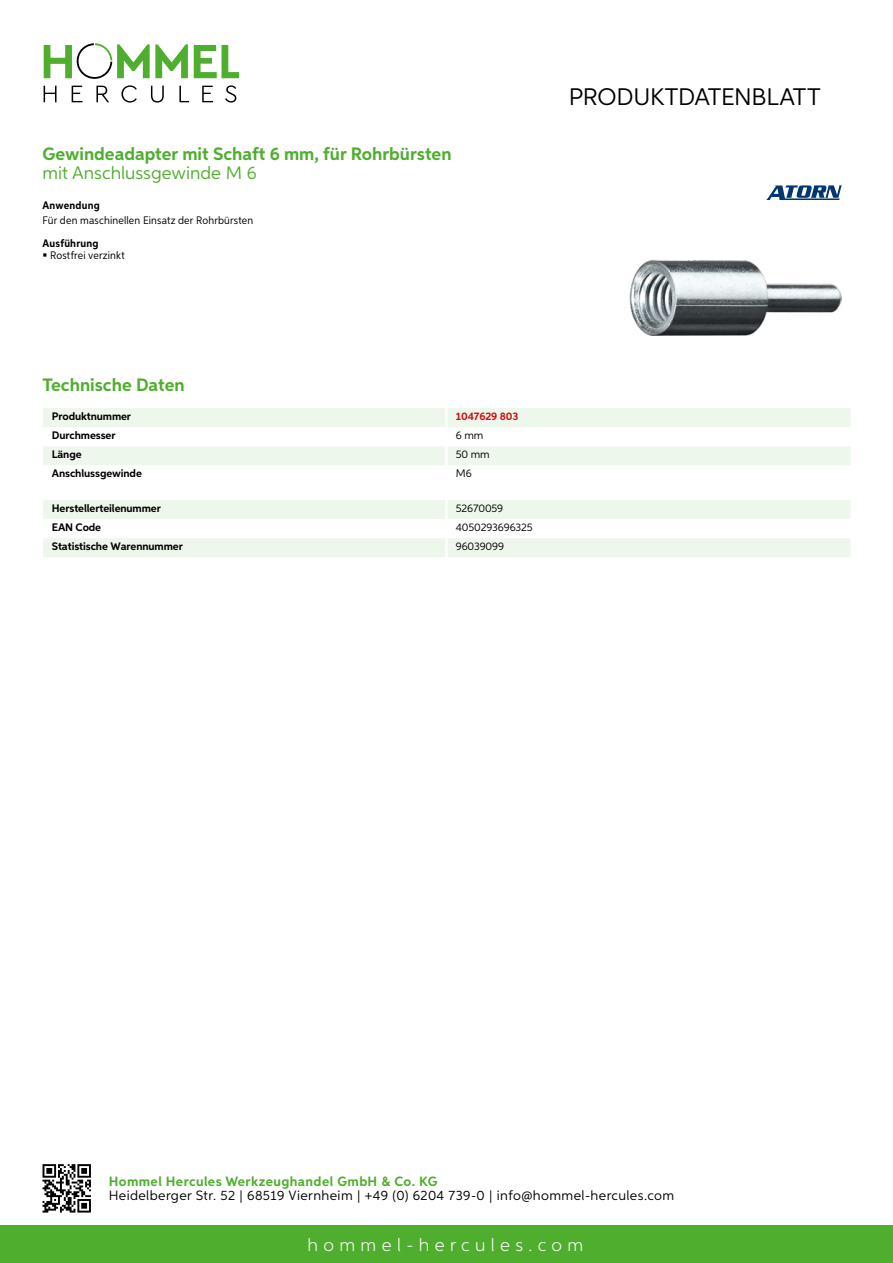
<style>
.page{position:relative;width:893px;height:1263px;background:#fff}
.page>*{position:absolute;margin:0;border:0;box-sizing:border-box;transform-origin:0 0}
.t1{font:24px "Aspira";letter-spacing:-.01em;color:#000}
.t2{font:700 18px "Aspira";color:#50ae2f}
.t3{font:18px "Aspira";color:#50ae2f}
.t4{font:300 18px "Aspira";letter-spacing:.3em;color:#fff}
.t5{font:13.5px "Aspira";letter-spacing:.03em;color:#000}
.t6{font:700 13.5px "Aspira";letter-spacing:.03em;color:#50ae2f}
.t7{font:700 10.95px "Aspira";letter-spacing:-.01em;color:#000}
.t8{font:10.95px "Aspira Nar";letter-spacing:.015em;color:#000}
.t9{font:10.95px "Aspira";letter-spacing:-.01em;color:#000}
.t10{font:700 10.95px "Aspira Nar";letter-spacing:.02em;color:#000}
.t11{font:700 10.95px "Aspira";letter-spacing:-.01em;color:#cd1013}
</style>
<div class="page">
<div style="left:0;top:1226px;width:893px;height:37px;background:#50ae2f"></div>
<svg style="left:43px;top:1164px;width:48px;height:48px"></svg>
<svg style="left:194px;top:45px;width:45px;height:33px"></svg>
<svg style="left:44px;top:43px;width:144px;height:36px"></svg>
<svg style="left:44px;top:86px;width:13px;height:16px"></svg>
<svg style="left:72px;top:86px;width:10px;height:16px"></svg>
<svg style="left:96px;top:86px;width:13px;height:16px"></svg>
<svg style="left:121px;top:85px;width:16px;height:18px"></svg>
<svg style="left:151px;top:86px;width:13px;height:17px"></svg>
<svg style="left:179px;top:86px;width:10px;height:16px"></svg>
<svg style="left:202px;top:86px;width:11px;height:16px"></svg>
<svg style="left:225px;top:85px;width:11px;height:18px"></svg>
<div style="left:43px;top:408px;width:807px;height:19px;background:#eef7eb"></div>
<div style="left:43px;top:446px;width:807px;height:19px;background:#eef7eb"></div>
<hr style="left:445px;top:408px;width:3px;height:19px;background:#fff">
<hr style="left:445px;top:446px;width:3px;height:19px;background:#fff">
<svg style="left:43px;top:500px;width:807px;height:57px"></svg>
<hr style="left:445px;top:538px;width:3px;height:19px;background:#fff">
<img style="left:629px;top:259px;width:213px;height:76px">
<svg style="left:766px;top:185px;width:76px;height:15px"></svg>
<h2 class="t2" style="left:43px;top:142px;width:410px">Gewindeadapter mit Schaft 6 mm, für Rohrbürsten</h2>
<h2 class="t3" style="left:43px;top:162px;width:216px">mit Anschlussgewinde M 6</h2>
<p class="t10" style="left:43px;top:199px;width:59px">Anwendung</p>
<p class="t8" style="left:43px;top:214px;width:212px">Für den maschinellen Einsatz der Rohrbürsten</p>
<p class="t10" style="left:43px;top:236px;width:58px">Ausführung</p>
<p class="t8" style="left:50px;top:249px;width:76px">Rostfrei verzinkt</p>
<h1 class="t1" style="left:569px;top:82px;width:253px">Produktdatenblatt</h1>
<h2 class="t2" style="left:43px;top:374px;width:144px">Technische Daten</h2>
<p class="t7" style="left:52px;top:409px;width:81px">Produktnummer</p>
<p class="t11" style="left:456px;top:409px;width:64px">1047629 803</p>
<p class="t7" style="left:52px;top:428px;width:65px">Durchmesser</p>
<p class="t9" style="left:456px;top:429px;width:29px">6 mm</p>
<p class="t7" style="left:52px;top:448px;width:31px">Länge</p>
<p class="t9" style="left:456px;top:448px;width:35px">50 mm</p>
<p class="t7" style="left:52px;top:467px;width:92px">Anschlussgewinde</p>
<p class="t9" style="left:456px;top:467px;width:17px">M6</p>
<p class="t7" style="left:52px;top:501px;width:111px">Herstellerteilenummer</p>
<p class="t9" style="left:456px;top:501px;width:49px">52670059</p>
<p class="t7" style="left:52px;top:520px;width:51px">EAN Code</p>
<p class="t9" style="left:456px;top:520px;width:78px">4050293696325</p>
<p class="t7" style="left:52px;top:540px;width:132px">Statistische Warennummer</p>
<p class="t9" style="left:456px;top:540px;width:50px">96039099</p>
<p class="t6" style="left:109px;top:1172px;width:330px">Hommel Hercules Werkzeughandel GmbH &amp; Co. KG</p>
<p class="t5" style="left:109px;top:1187px;width:567px">Heidelberger Str. 52 | 68519 Viernheim | +49 (0) 6204 739-0 | info@hommel-hercules.com</p>
<h2 class="t4" style="left:307px;top:1234px;width:277px">hommel-hercules.com</h2>
</div>
